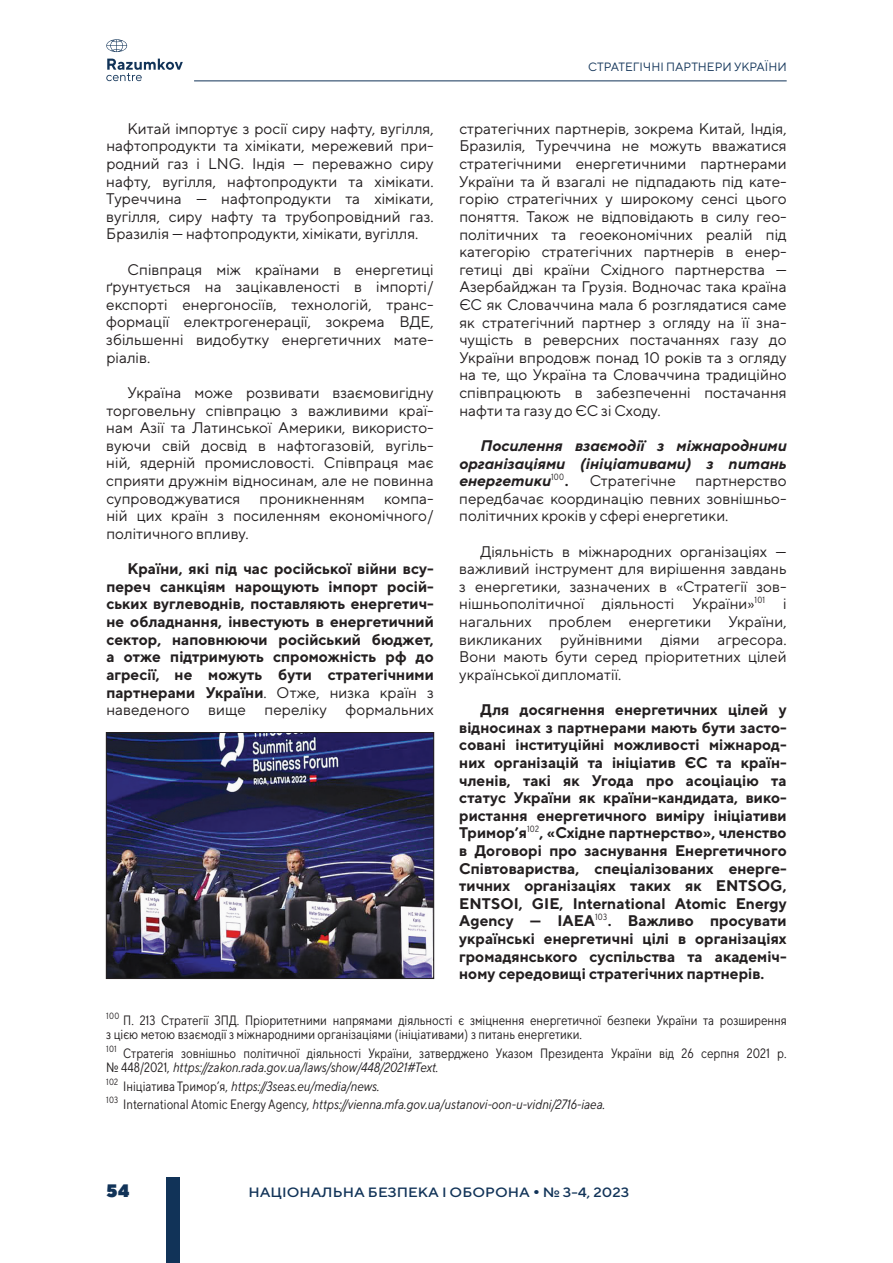
<style>
.page{position:relative;width:893px;height:1263px;background:#fff}
.page>*{position:absolute;margin:0;border:0;box-sizing:border-box;transform-origin:0 0}
.t1{font:900 18px "TT Norms";color:#113358}
.t2{font:15.3px/17.5px "TT Norms";color:#231f20;text-align:justify}
.t3{font:700 15.3px/17.5px "TT Norms";color:#231f20;text-align:justify}
.t4{font:italic 700 15.3px/17.5px "TT Norms";color:#231f20;text-align:justify}
.t5{font:13.5px/14.2px "TT Norms Std Cond";color:#231f20}
.t6{font:italic 13.5px/18.5px "TT Norms Std Cond";color:#231f20}
.t7{font:500 13.5px "TT Norms";color:#113358;scale:1.1 1}
.t8{font:12px "TT Norms";color:#113358}
.s1{font-weight:400}
.s2{font-style:normal}
.s3{font-style:italic}
</style>
<div class="page">
<hr style="left:194px;top:80px;width:593px;height:1px;background:#113358">
<div style="left:166px;top:1177px;width:13px;height:86px;background:#113358"></div>
<svg style="left:106px;top:59px;width:77px;height:22px"></svg>
<svg style="left:106px;top:39px;width:21px;height:13px"></svg>
<img style="left:108px;top:734px;width:324px;height:243px">
<div style="left:106px;top:732px;width:328px;height:247px;border:1px solid #231f20"></div>
<p class="t8" style="left:588px;top:60px;width:200px">СТРАТЕГІЧНІ ПАРТНЕРИ УКРАЇНИ</p>
<p class="t2" style="left:106px;top:119px;width:329px;text-indent:21px">Китай імпортує з росії сиру нафту, вугілля, нафтопродукти та хімікати, мережевий при&shy;родний газ і LNG. Індія — переважно сиру нафту, вугілля, нафтопродукти та хімікати.<br>Туреччина — нафтопродукти та хімікати, вугілля, сиру нафту та трубопровідний газ.<br>Бразилія — нафтопродукти, хімікати, вугілля.</p>
<p class="t2" style="left:106px;top:260px;width:329px;text-indent:21px">Співпраця між країнами в енергетиці ґрунтується на зацікавленості в імпорті/ експорті енергоносіїв, технологій, транс&shy;формації електрогенерації, зокрема ВДЕ, збільшенні видобутку енергетичних мате&shy;ріалів.</p>
<p class="t2" style="left:106px;top:383px;width:329px;text-indent:21px">Україна може розвивати взаємовигідну торговельну співпрацю з важливими краї&shy;нам Азії та Латинської Америки, використо&shy;вуючи свій досвід в нафтогазовій, вугіль&shy;ній, ядерній промисловості. Співпраця має сприяти дружнім відносинам, але не повинна супроводжуватися проникненням компа&shy;ній цих країн з посиленням економічного/ політичного впливу.</p>
<p class="t3" style="left:106px;top:560px;width:329px;text-indent:21px">Країни, які під час російської війни всу&shy;переч санкціям нарощують імпорт росій&shy;ських вуглеводнів, поставляють енергетич&shy;не обладнання, інвестують в енергетичний сектор, наповнюючи російський бюджет, а отже підтримують спроможність рф до агресії, не можуть бути стратегічними партнерами України<span class="s1">. Отже, низка країн з наведеного вище переліку формальних</span></p>
<p class="t2" style="left:459px;top:119px;width:329px">стратегічних партнерів, зокрема Китай, Індія, Бразилія, Туреччина не можуть вважатися стратегічними енергетичними партнерами України та й взагалі не підпадають під кате&shy;горію стратегічних у широкому сенсі цього поняття. Також не відповідають в силу гео&shy;політичних та геоекономічних реалій під категорію стратегічних партнерів в енер&shy;гетиці дві країни Східного партнерства — Азербайджан та Грузія. Водночас така країна ЄС як Словаччина мала б розглядатися саме як стратегічний партнер з огляду на її зна&shy;чущість в реверсних постачаннях газу до України впродовж понад 10 років та з огляду на те, що Україна та Словаччина традиційно співпрацюють в забезпеченні постачання нафти та газу до ЄС зі Сходу.</p>
<p class="t4" style="left:459px;top:436px;width:329px;text-indent:21px">Посилення взаємодії з міжнародними організаціями (ініціативами) з питань енергетики<sup>100</sup><span class="s2">.</span></p>
<p class="t2" style="left:590px;top:471px;width:88px">Стратегічне</p>
<p class="t2" style="left:459px;top:471px;width:329px;text-indent:236px">партнерство передбачає координацію певних зовнішньо&shy;політичних кроків у сфері енергетики.</p>
<p class="t2" style="left:459px;top:542px;width:329px;text-indent:21px">Діяльність в міжнародних організаціях — важливий інструмент для вирішення завдань з енергетики, зазначених в «Стратегії зов&shy;нішньополітичної діяльності України»<sup>101</sup> і нагальних проблем енергетики України, викликаних руйнівними діями агресора.<br>Вони мають бути серед пріоритетних цілей української дипломатії.</p>
<p class="t3" style="left:459px;top:700px;width:329px;text-indent:21px">Для досягнення енергетичних цілей у відносинах з партнерами мають бути засто&shy;совані інституційні можливості міжнарод&shy;них організацій та ініціатив ЄС та країн&shy;членів, такі як Угода про асоціацію та статус України як країни-кандидата, вико&shy;ристання енергетичного виміру ініціативи Тримор’я<sup>102</sup>, «Східне партнерство», членство в Договорі про заснування Енергетичного Співтовариства, спеціалізованих енерге&shy;тичних організаціях таких як ENTSOG, ENTSOI, GIE, International Atomic Energy Agency — IAEA<sup>103</sup>. Важливо просувати українські енергетичні цілі в організаціях громадянського суспільства та академіч&shy;ному середовищі стратегічних партнерів.</p>
<p class="t5" style="left:106px;top:1013px;width:682px"><sup>100</sup> П. 213 Стратегії ЗПД. Пріоритетними напрямами діяльності є зміцнення енергетичної безпеки України та розширення з цією метою взаємодії з міжнародними організаціями (ініціативами) з питань енергетики.</p>
<p class="t5" style="left:106px;top:1046px;width:682px"><sup>101</sup> Стратегія зовнішньо політичної діяльності України, затверджено Указом Президента України від 26 серпня 2021 р. № 448/2021, <span class="s3">https://zakon.rada.gov.ua/laws/show/448/2021#Text</span>.</p>
<p class="t6" style="left:106px;top:1076px;width:500px"><sup>102</sup> <span class="s2">Ініціатива Тримор’я,</span> https://3seas.eu/media/news.<br><sup>103</sup> <span class="s2">International Atomic Energy Agency,</span> https://vienna.mfa.gov.ua/ustanovi-oon-u-vidni/2716-iaea.</p>
<p class="t1" style="left:106px;top:1179px;width:25px">54</p>
<p class="t7" style="left:248px;top:1184px;width:348px">НАЦІОНАЛЬНА БЕЗПЕКА І ОБОРОНА • № 3-4, 2023</p>
</div>
